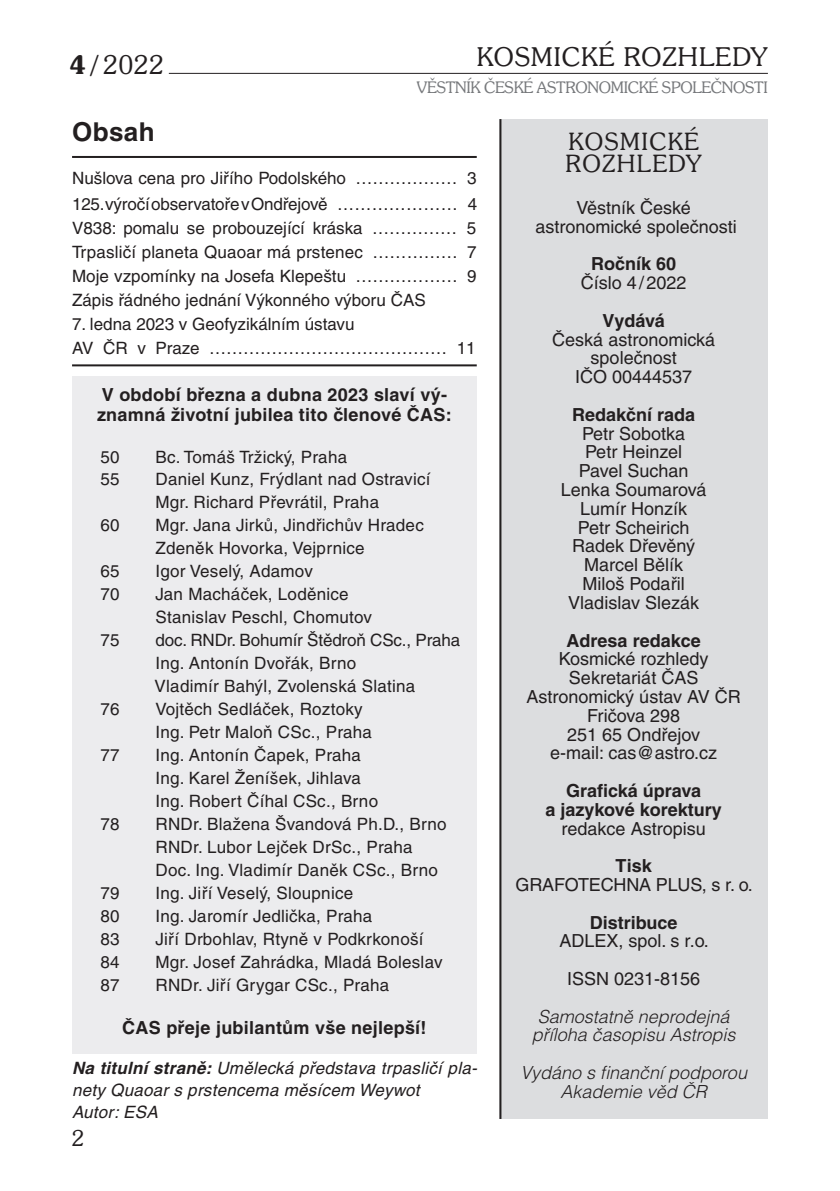
<style>
.page{position:relative;width:840px;height:1191px;background:#fff}
.page>*{position:absolute;margin:0;border:0;box-sizing:border-box;transform-origin:0 0}
.t1{font:300 26px "Souvenir IT Cby BTCE";letter-spacing:.04em;color:#231f20}
.t2{font:700 26px "Helvetica CE";letter-spacing:.015em;color:#231f20}
.t3{font:300 24px/22px "Souvenir IT Cby BTCE";letter-spacing:.06em;color:#231f20}
.t4{font:300 22px "Souvenir IT Cby BTCE";color:#231f20}
.t5{font:18px/18.8px "Helvetica CE";color:#231f20;text-align:center}
.t6{font:700 18px/18.8px "Helvetica CE";color:#231f20;text-align:center}
.t7{font:italic 300 18px/18.8px "Helvetica CE";color:#231f20;text-align:center}
.t8{font:17px/23px "Helvetica CE";letter-spacing:.015em;color:#231f20}
.t9{font:italic 17px/22px "Helvetica CE";letter-spacing:.015em;color:#231f20}
.t10{font:17px/25.8px "Helvetica CE";letter-spacing:-.01em;color:#231f20}
.t11{font:300 16px "Souvenir IT Cby BTCE";letter-spacing:-.02em;color:#76787b}
.s1{font-weight:600}
.s2{font-weight:700}
</style>
<div class="page">
<hr style="left:169px;top:73px;width:598px;height:1px;background:#231f20">
<div style="left:499px;top:119px;width:268px;height:1000px;background:#dcdddf"></div>
<hr style="left:499px;top:119px;width:2px;height:1000px;background:#231f20">
<hr style="left:72px;top:156px;width:404px;height:2px;background:#231f20">
<div style="left:72px;top:376px;width:404px;height:677px;background:#ececee"></div>
<hr style="left:72px;top:364px;width:404px;height:2px;background:#231f20">
<h1 class="t1" style="left:69px;top:48px;width:96px"><span class="s1">4 /</span> 2022</h1>
<h1 class="t1" style="left:476px;top:39px;width:292px">KOSMICKÉ ROZHLEDY</h1>
<p class="t11" style="left:416px;top:77px;width:352px">VĚSTNÍK ČESKÉ ASTRONOMICKÉ SPOLEČNOSTI</p>
<h1 class="t2" style="left:72px;top:116px;width:84px">Obsah</h1>
<p class="t10" style="left:72px;top:165px;width:406px">Nušlova cena pro Jiřího Podolského ……………… 3<br>125. výročí observatoře v Ondřejově ………………… 4</p>
<p class="t8" style="left:72px;top:216px;width:406px;line-height:24px;text-align:justify">V838: pomalu se probouzející kráska …………… 5<br>Trpasličí planeta Quaoar má prstenec …………… 7<br>Moje vzpomínky na Josefa Klepeštu ……………… 9<br>Zápis řádného jednání Výkonného výboru ČAS</p>
<p class="t8" style="left:72px;top:312px;width:405px;line-height:24px">7. ledna 2023 v Geofyzikálním ústavu<br>AV ČR v Praze …………………………………… 11</p>
<p class="t6" style="left:97px;top:384px;width:356px;line-height:20px;text-align:left">V období března a dubna 2023 slaví vý&shy;znamná životní jubilea tito členové ČAS:</p>
<p class="t8" style="left:100px;top:445px;width:21px">50</p>
<p class="t8" style="left:155px;top:445px;width:193px">Bc. Tomáš Tržický, Praha</p>
<p class="t8" style="left:100px;top:468px;width:21px">55</p>
<p class="t8" style="left:155px;top:468px;width:276px">Daniel Kunz, Frýdlant nad Ostravicí<br>Mgr. Richard Převrátil, Praha</p>
<p class="t8" style="left:100px;top:514px;width:21px">60</p>
<p class="t8" style="left:155px;top:514px;width:270px">Mgr. Jana Jirků, Jindřichův Hradec<br>Zdeněk Hovorka, Vejprnice</p>
<p class="t8" style="left:100px;top:560px;width:21px">65</p>
<p class="t8" style="left:155px;top:560px;width:159px">Igor Veselý, Adamov</p>
<p class="t8" style="left:100px;top:583px;width:21px">70</p>
<p class="t8" style="left:155px;top:583px;width:218px">Jan Macháček, Loděnice<br>Stanislav Peschl, Chomutov</p>
<p class="t8" style="left:100px;top:629px;width:21px">75</p>
<p class="t8" style="left:154px;top:629px;width:307px">doc. RNDr. Bohumír Štědroň CSc., Praha<br>Ing. Antonín Dvořák, Brno<br>Vladimír Bahýl, Zvolenská Slatina</p>
<p class="t8" style="left:100px;top:697px;width:21px">76</p>
<p class="t8" style="left:155px;top:697px;width:218px">Vojtěch Sedláček, Roztoky<br>Ing. Petr Maloň CSc., Praha</p>
<p class="t8" style="left:100px;top:743px;width:21px">77</p>
<p class="t8" style="left:155px;top:743px;width:224px">Ing. Antonín Čapek, Praha<br>Ing. Karel Ženíšek, Jihlava<br>Ing. Robert Číhal CSc., Brno</p>
<p class="t8" style="left:100px;top:812px;width:21px">78</p>
<p class="t8" style="left:155px;top:812px;width:292px">RNDr. Blažena Švandová Ph.D., Brno<br>RNDr. Lubor Lejček DrSc., Praha<br>Doc. Ing. Vladimír Daněk CSc., Brno</p>
<p class="t8" style="left:100px;top:881px;width:21px">79</p>
<p class="t8" style="left:155px;top:881px;width:199px">Ing. Jiří Veselý, Sloupnice</p>
<p class="t8" style="left:100px;top:904px;width:21px">80</p>
<p class="t8" style="left:155px;top:904px;width:218px">Ing. Jaromír Jedlička, Praha</p>
<p class="t8" style="left:100px;top:927px;width:21px">83</p>
<p class="t8" style="left:155px;top:927px;width:269px">Jiří Drbohlav, Rtyně v Podkrkonoší</p>
<p class="t8" style="left:100px;top:950px;width:21px">84</p>
<p class="t8" style="left:155px;top:950px;width:288px">Mgr. Josef Zahrádka, Mladá Boleslav</p>
<p class="t8" style="left:100px;top:973px;width:21px">87</p>
<p class="t8" style="left:155px;top:973px;width:235px">RNDr. Jiří Grygar CSc., Praha</p>
<p class="t6" style="left:122px;top:1017px;width:306px">ČAS přeje jubilantům vše nejlepší!</p>
<p class="t9" style="left:72px;top:1057px;width:406px"><span class="s2">Na titulní straně:</span> Umělecká představa trpasličí pla&shy;nety Quaoar s prstencema měsícem Weywot<br>Autor: ESA</p>
<p class="t4" style="left:72px;top:1124px;width:14px">2</p>
<h2 class="t3" style="left:565px;top:129px;width:138px">KOSMICKÉ<br>ROZHLEDY</h2>
<p class="t5" style="left:535px;top:198px;width:203px">Věstník České astronomické společnosti</p>
<p class="t6" style="left:590px;top:254px;width:87px">Ročník 60</p>
<p class="t5" style="left:580px;top:273px;width:107px">Číslo 4 / 2022</p>
<p class="t6" style="left:602px;top:311px;width:64px">Vydává</p>
<p class="t5" style="left:552px;top:330px;width:164px">Česká astronomická společnost<br>IČO 00444537</p>
<p class="t6" style="left:571px;top:405px;width:125px">Redakční rada</p>
<p class="t5" style="left:560px;top:424px;width:147px">Petr Sobotka<br>Petr Heinzel<br>Pavel Suchan<br>Lenka Soumarová<br>Lumír Honzík<br>Petr Scheirich<br>Radek Dřevěný<br>Marcel Bělík<br>Miloš Podařil<br>Vladislav Slezák</p>
<p class="t6" style="left:566px;top:630px;width:136px">Adresa redakce</p>
<p class="t5" style="left:526px;top:649px;width:216px">Kosmické rozhledy<br>Sekretariát ČAS<br>Astronomický ústav AV ČR<br>Fričova 298<br>251 65 Ondřejov<br>e-mail: cas@astro.cz</p>
<p class="t6" style="left:545px;top:781px;width:178px">Grafická úprava<br>a jazykové korektury</p>
<p class="t5" style="left:561px;top:819px;width:146px">redakce Astropisu</p>
<p class="t6" style="left:615px;top:856px;width:38px">Tisk</p>
<p class="t5" style="left:515px;top:875px;width:238px">GRAFOTECHNA PLUS, s r. o.</p>
<p class="t6" style="left:589px;top:912px;width:89px">Distribuce</p>
<p class="t5" style="left:559px;top:922px;width:151px;line-height:37.6px">ADLEX, spol. s r.o.<br>ISSN 0231-8156</p>
<p class="t7" style="left:531px;top:1007px;width:205px">Samostatně neprodejná příloha časopisu Astropis</p>
<p class="t7" style="left:520px;top:1063px;width:228px">Vydáno s finanční podporou<br>Akademie věd ČR</p>
</div>
